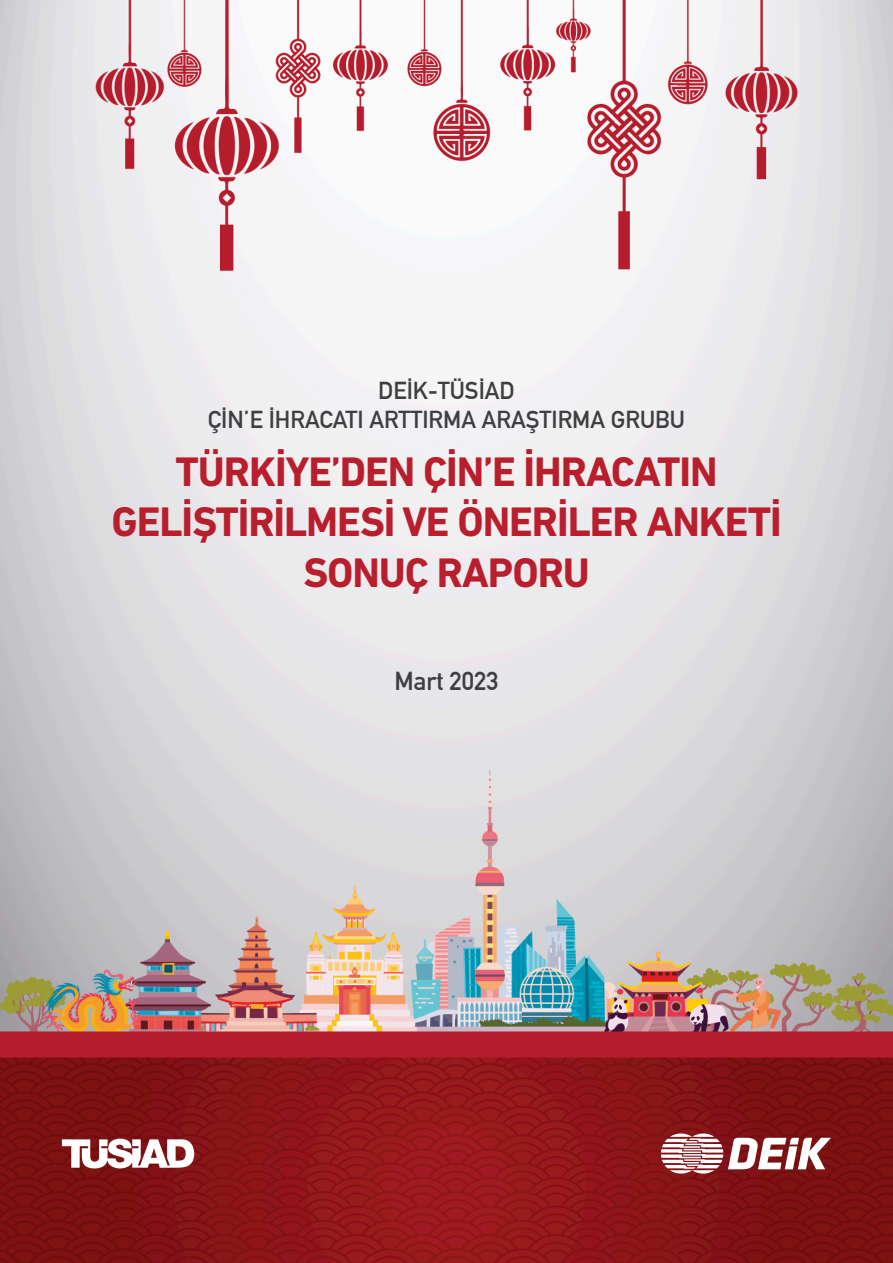
<style>
.page{position:relative;width:893px;height:1263px;background:#fff}
.page>*{position:absolute;margin:0;border:0;box-sizing:border-box;transform-origin:0 0}
.t1{font:700 42px "DIN Next CYR";letter-spacing:-.025em;color:#b91e2d}
.t2{font:700 25.5px "DIN Alternate";color:#3e3e3f}
.t3{font:700 24px "DIN Alternate";color:#3e3e3f}
</style>
<div class="page">
<img style="left:0;top:0;width:893px;height:1263px">
<svg style="left:62px;top:1137px;width:132px;height:33px"></svg>
<svg style="left:661px;top:1133px;width:170px;height:40px"></svg>
<p class="t3" style="left:378px;top:372px;width:138px">DEİK-TÜSİAD</p>
<p class="t3" style="left:208px;top:401px;width:479px">ÇİN’E İHRACATI ARTTIRMA ARAŞTIRMA GRUBU</p>
<p class="t1" style="left:175px;top:447px;width:544px">TÜRKİYE’DEN ÇİN’E İHRACATIN</p>
<p class="t1" style="left:111px;top:497px;width:672px">GELİŞTİRİLMESİ VE ÖNERİLER ANKETİ</p>
<p class="t1" style="left:303px;top:548px;width:288px">SONUÇ RAPORU</p>
<p class="t2" style="left:394px;top:661px;width:106px">Mart 2023</p>
</div>
